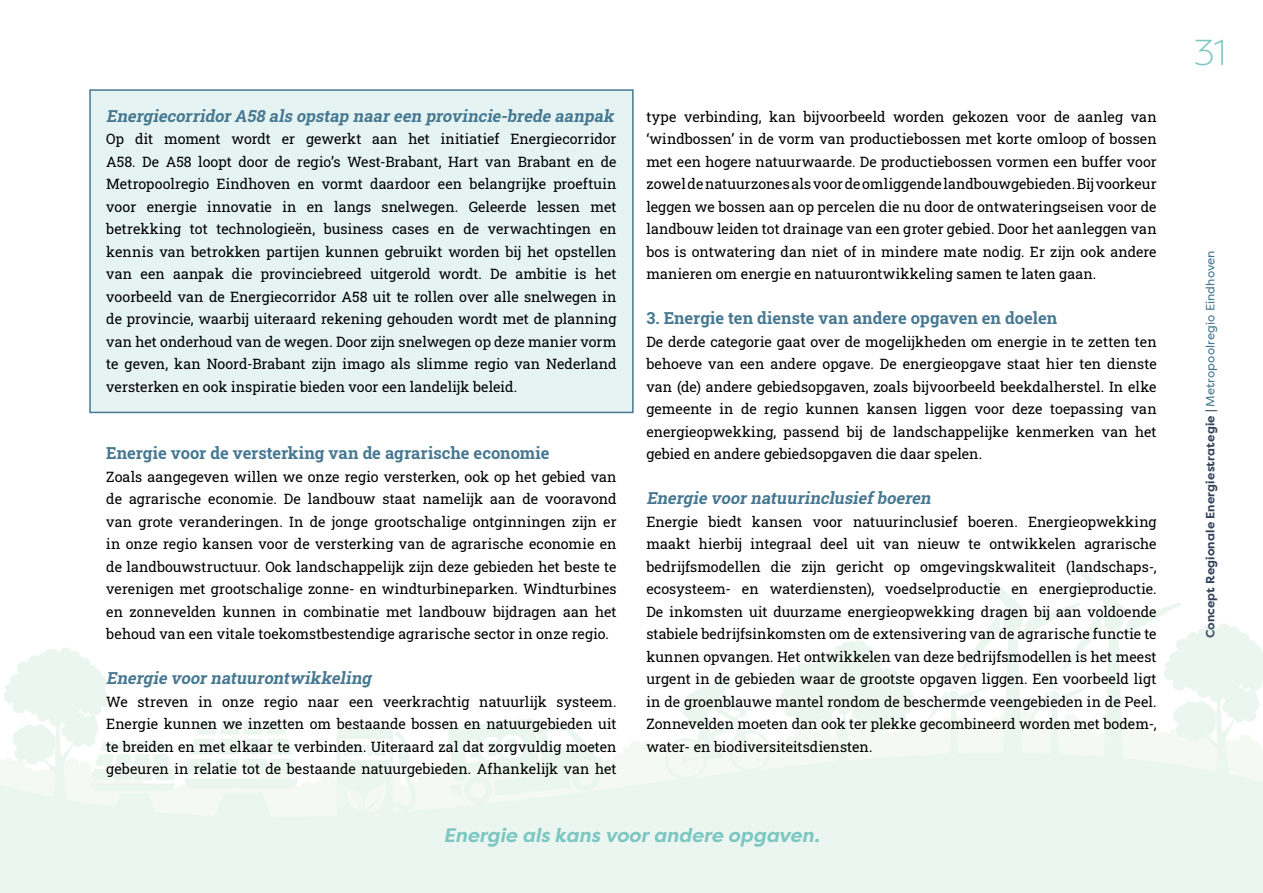
<style>
.page{position:relative;width:1263px;height:893px;background:#fff}
.page>*{position:absolute;margin:0;border:0;box-sizing:border-box;transform-origin:0 0}
.t1{font:300 36px "Filson Pro";color:#7dc7c2}
.Streamer{font:italic 700 19.5px "Filson Pro";color:#7dc7c2}
.Tussenkopje_basis{font:italic 700 16.5px "Roboto Slab";color:#477891}
.Tussenkopje_basis-2{font:700 16.5px "Roboto Slab";color:#477891}
.Plat_basis{font:14.25px/22.5px "Roboto Slab";letter-spacing:.005em;color:#000;text-align:justify}
.t2{font:700 12px "Filson Pro";letter-spacing:.015em;color:#334259}
.s1{font-weight:400;color:#477891}
</style>
<div class="page">
<svg style="left:0;top:722px;width:1263px;height:171px;background:#edf6f1"></svg>
<svg style="left:184px;top:721px;width:115px;height:100px"></svg>
<svg style="left:781px;top:640px;width:133px;height:134px"></svg>
<svg style="left:928px;top:564px;width:335px;height:214px"></svg>
<svg style="left:662px;top:675px;width:111px;height:107px"></svg>
<svg style="left:337px;top:727px;width:82px;height:90px"></svg>
<svg style="left:448px;top:718px;width:159px;height:87px"></svg>
<svg style="left:4px;top:648px;width:171px;height:167px"></svg>
<div style="left:89px;top:89px;width:545px;height:324px;background:#e5f4f3;border:2px solid #477891"></div>
<p class="Tussenkopje_basis" style="left:106px;top:104px;width:513px">Energiecorridor A58 als opstap naar een provincie-brede aanpak</p>
<p class="Plat_basis" style="left:106px;top:127px;width:512px">Op dit moment wordt er gewerkt aan het initiatief Energiecorridor A58. De A58 loopt door de regio’s West-Brabant, Hart van Brabant en de Metropoolregio Eindhoven en vormt daardoor een belangrijke proeftuin voor energie innovatie in en langs snelwegen. Geleerde lessen met betrekking tot technologieën, business cases en de verwachtingen en kennis van betrokken partijen kunnen gebruikt worden bij het opstellen van een aanpak die provinciebreed uitgerold wordt. De ambitie is het voorbeeld van de Energiecorridor A58 uit te rollen over alle snelwegen in de provincie, waarbij uiteraard rekening gehouden wordt met de planning van het onderhoud van de wegen. Door zijn snelwegen op deze manier vorm te geven, kan Noord-Brabant zijn imago als slimme regio van Nederland versterken en ook inspiratie bieden voor een landelijk beleid.</p>
<p class="Tussenkopje_basis-2" style="left:106px;top:442px;width:445px">Energie voor de versterking van de agrarische economie</p>
<p class="Plat_basis" style="left:106px;top:465px;width:512px">Zoals aangegeven willen we onze regio versterken, ook op het gebied van de agrarische economie. De landbouw staat namelijk aan de vooravond van grote veranderingen. In de jonge grootschalige ontginningen zijn er in onze regio kansen voor de versterking van de agrarische economie en de landbouwstructuur. Ook landschappelijk zijn deze gebieden het beste te verenigen met grootschalige zonne- en windturbineparken. Windturbines en zonnevelden kunnen in combinatie met landbouw bijdragen aan het behoud van een vitale toekomstbestendige agrarische sector in onze regio.</p>
<p class="Tussenkopje_basis" style="left:106px;top:667px;width:270px">Energie voornatuurontwikkeling</p>
<p class="Plat_basis" style="left:106px;top:690px;width:512px">We streven in onze regio naar een veerkrachtig natuurlijk systeem.<br>Energie kunnen we inzetten om bestaande bossen en natuurgebieden uit te breiden en met elkaar te verbinden. Uiteraard zal dat zorgvuldig moeten gebeuren in relatie tot de bestaande natuurgebieden. Afhankelijk van het</p>
<p class="Plat_basis" style="left:646px;top:105px;width:512px">type verbinding, kan bijvoorbeeld worden gekozen voor de aanleg van ‘windbossen’ in de vorm van productiebossen met korte omloop of bossen met een hogere natuurwaarde. De productiebossen vormen een buffer voor zowel de natuurzones als voor de omliggende landbouwgebieden. Bij voorkeur leggen we bossen aan op percelen die nu door de ontwateringseisen voor de landbouw leiden tot drainage van een groter gebied. Door het aanleggen van bos is ontwatering dan niet of in mindere mate nodig. Er zijn ook andere manieren om energie en natuurontwikkeling samen te laten gaan.</p>
<p class="Tussenkopje_basis-2" style="left:646px;top:307px;width:412px">3. Energie ten dienste van andere opgaven en doelen</p>
<p class="Plat_basis" style="left:646px;top:330px;width:512px">De derde categorie gaat over de mogelijkheden om energie in te zetten ten behoeve van een andere opgave. De energieopgave staat hier ten dienste van (de) andere gebiedsopgaven, zoals bijvoorbeeld beekdalherstel. In elke gemeente in de regio kunnen kansen liggen voor deze toepassing van energieopwekking, passend bij de landschappelijke kenmerken van het gebied en andere gebiedsopgaven die daar spelen.</p>
<p class="Tussenkopje_basis" style="left:646px;top:487px;width:290px">Energie voornatuurinclusiefboeren</p>
<p class="Plat_basis" style="left:646px;top:510px;width:512px">Energie biedt kansen voor natuurinclusief boeren. Energieopwekking maakt hierbij integraal deel uit van nieuw te ontwikkelen agrarische bedrijfsmodellen die zijn gericht op omgevingskwaliteit (landschaps-, ecosysteem- en waterdiensten), voedselproductie en energieproductie.<br>De inkomsten uit duurzame energieopwekking dragen bij aan voldoende stabiele bedrijfsinkomsten om de extensivering van de agrarische functie te kunnen opvangen. Het ontwikkelen van deze bedrijfsmodellen is het meest urgent in de gebieden waar de grootste opgaven liggen. Een voorbeeld ligt in de groenblauwe mantel rondom de beschermde veengebieden in de Peel.<br>Zonnevelden moeten dan ook ter plekke gecombineerd worden met bodem-, water- en biodiversiteitsdiensten.</p>
<p class="Streamer" style="left:443px;top:822px;width:378px">Energie als kans voor andere opgaven.</p>
<h1 class="t1" style="left:1193px;top:29px;width:34px">31</h1>
<p class="t2" style="left:1202px;top:638px;width:390px;rotate:-90deg">Concept Regionale Energiestrategie | <span class="s1">Metropoolregio Eindhoven</span></p>
</div>
